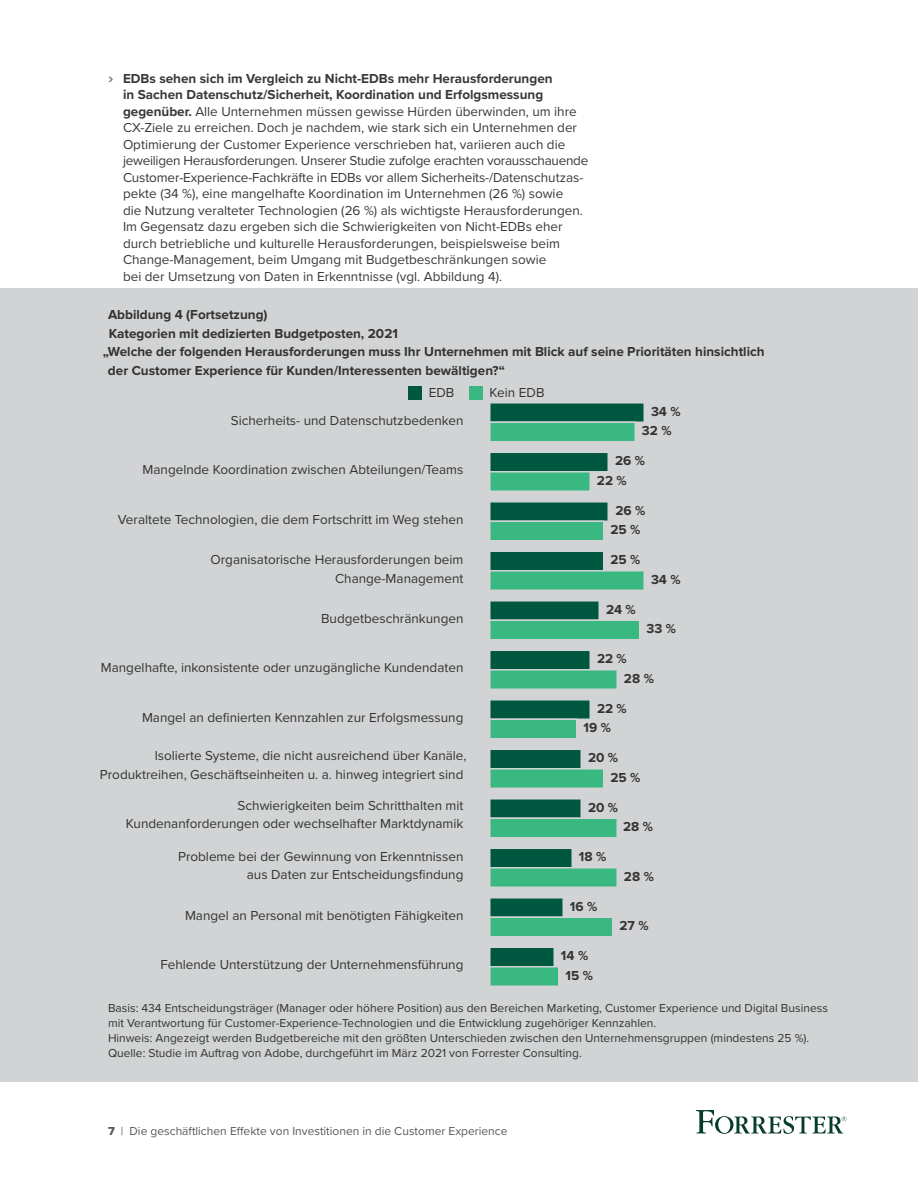
<style>
.page{position:relative;width:918px;height:1188px;background:#fff}
.page>*{position:absolute;margin:0;border:0;box-sizing:border-box;transform-origin:0 0}
.BulletText{font:13.5px/16.5px "Proxima Nova";color:#383839}
.t1{font:13.5px/18.8px "Proxima Nova";color:#333;text-align:right}
.t2{font:700 13.5px/18.8px "Proxima Nova";color:#333}
.t3{font:12px/15px "Proxima Nova";color:#333}
.t4{font:12px "Proxima Nova";color:#57585a}
.s1{font-family:"Proxima Nova Extrabld";font-size:15px;color:#808285}
.s2{font-weight:700}
.s3{font-family:"Proxima Nova Extrabld"}
</style>
<div class="page">
<svg style="left:696px;top:1110px;width:150px;height:24px"></svg>
<div style="left:0;top:288px;width:918px;height:794px;background:#d1d3d4"></div>
<div style="left:409px;top:386px;width:13px;height:13px;background:#005740"></div>
<div style="left:470px;top:386px;width:13px;height:13px;background:#39b881"></div>
<svg style="left:490px;top:403px;width:154px;height:38px;background:#2c8d6a"></svg>
<svg style="left:490px;top:453px;width:118px;height:38px;background:#328e6d"></svg>
<svg style="left:490px;top:502px;width:118px;height:38px;background:#2b8d69"></svg>
<svg style="left:490px;top:552px;width:154px;height:38px"></svg>
<svg style="left:490px;top:601px;width:149px;height:38px"></svg>
<svg style="left:490px;top:651px;width:127px;height:38px;background:#3c9876"></svg>
<svg style="left:490px;top:700px;width:100px;height:38px;background:#328e6d"></svg>
<svg style="left:490px;top:750px;width:113px;height:38px;background:#3a9775"></svg>
<svg style="left:490px;top:799px;width:127px;height:38px"></svg>
<svg style="left:490px;top:849px;width:127px;height:38px"></svg>
<svg style="left:490px;top:898px;width:122px;height:38px"></svg>
<svg style="left:490px;top:948px;width:68px;height:38px;background:#2d8f6c"></svg>
<p class="BulletText" style="left:123px;top:69px;width:467px;text-indent:-15px"><span class="s1">›</span> <span class="s2">EDBs sehen sich im Vergleich zu Nicht-EDBs mehr Herausforderungen<br>in Sachen Datenschutz/Sicherheit, Koordination und Erfolgsmessung gegenüber.</span> Alle Unternehmen müssen gewisse Hürden überwinden, um ihre CX-Ziele zu erreichen. Doch je nachdem, wie stark sich ein Unternehmen der Optimierung der Customer Experience verschrieben hat, variieren auch die jeweiligen Herausforderungen. Unserer Studie zufolge erachten vorausschauende Customer-Experience-Fachkräfte in EDBs vor allem Sicherheits-/Datenschutzas&shy;pekte (34 %), eine mangelhafte Koordination im Unternehmen (26 %) sowie<br>die Nutzung veralteter Technologien (26 %) als wichtigste Herausforderungen.<br>Im Gegensatz dazu ergeben sich die Schwierigkeiten von Nicht-EDBs eher durch betriebliche und kulturelle Herausforderungen, beispielsweise beim Change-Management, beim Umgang mit Budgetbeschränkungen sowie<br>bei der Umsetzung von Daten in Erkenntnisse (vgl. Abbildung 4).</p>
<p class="t2" style="left:108px;top:306px;width:161px">Abbildung 4 (Fortsetzung)</p>
<p class="t2" style="left:109px;top:324px;width:291px">Kategorien mit dedizierten Budgetposten, 2021</p>
<p class="t2" style="left:108px;top:342px;width:658px;text-indent:-5px">„Welche der folgenden Herausforderungen muss Ihr Unternehmen mit Blick auf seine Prioritäten hinsichtlich der Customer Experience für Kunden/Interessenten bewältigen?“</p>
<p class="t1" style="left:429px;top:383px;width:27px">EDB</p>
<p class="t1" style="left:490px;top:383px;width:56px">Kein EDB</p>
<p class="t1" style="left:231px;top:410px;width:234px">Sicherheits- und Datenschutzbedenken</p>
<p class="t2" style="left:651px;top:402px;width:31px">34 %</p>
<p class="t2" style="left:642px;top:422px;width:31px">32 %</p>
<p class="t1" style="left:143px;top:460px;width:322px">Mangelnde Koordination zwischen Abteilungen/Teams</p>
<p class="t1" style="left:118px;top:509px;width:347px">Veraltete Technologien, die dem Fortschritt im Weg stehen</p>
<p class="t1" style="left:211px;top:550px;width:254px">Organisatorische Herausforderungen beim<br>Change-Management</p>
<p class="t1" style="left:321px;top:608px;width:144px">Budgetbeschränkungen</p>
<p class="t1" style="left:101px;top:658px;width:364px">Mangelhafte, inkonsistente oder unzugängliche Kundendaten</p>
<p class="t1" style="left:142px;top:707px;width:323px">Mangel an definierten Kennzahlen zur Erfolgsmessung</p>
<p class="t1" style="left:100px;top:746px;width:368px">Isolierte Systeme, die nicht ausreichend über Kanäle,<br>Produktreihen, Geschäftseinheiten u. a. hinweg integriert sind</p>
<p class="t1" style="left:126px;top:795px;width:339px">Schwierigkeiten beim Schritthalten mit<br>Kundenanforderungen oder wechselhafter Marktdynamik</p>
<p class="t1" style="left:178px;top:846px;width:287px">Probleme bei der Gewinnung von Erkenntnissen aus Daten zur Entscheidungsfindung</p>
<p class="t1" style="left:185px;top:905px;width:280px">Mangel an Personal mit benötigten Fähigkeiten</p>
<p class="t1" style="left:160px;top:955px;width:305px">Fehlende Unterstützung der Unternehmensführung</p>
<p class="t2" style="left:615px;top:452px;width:31px">26 %</p>
<p class="t2" style="left:597px;top:471px;width:31px">22 %</p>
<p class="t2" style="left:615px;top:501px;width:31px">26 %</p>
<p class="t2" style="left:610px;top:521px;width:31px">25 %</p>
<p class="t2" style="left:611px;top:551px;width:31px">25 %</p>
<p class="t2" style="left:606px;top:600px;width:31px">24 %</p>
<p class="t2" style="left:651px;top:570px;width:31px">34 %</p>
<p class="t2" style="left:597px;top:650px;width:31px">22 %</p>
<p class="t2" style="left:646px;top:620px;width:31px">33 %</p>
<p class="t2" style="left:624px;top:669px;width:31px">28 %</p>
<p class="t2" style="left:597px;top:699px;width:31px">22 %</p>
<p class="t2" style="left:583px;top:719px;width:29px">19 %</p>
<p class="t2" style="left:588px;top:749px;width:32px">20 %</p>
<p class="t2" style="left:610px;top:768px;width:31px">25 %</p>
<p class="t2" style="left:588px;top:798px;width:32px">20 %</p>
<p class="t2" style="left:579px;top:848px;width:29px">18 %</p>
<p class="t2" style="left:570px;top:897px;width:29px">16 %</p>
<p class="t2" style="left:561px;top:947px;width:29px">14 %</p>
<p class="t2" style="left:565px;top:966px;width:29px">15 %</p>
<p class="t2" style="left:623px;top:818px;width:31px">28 %</p>
<p class="t2" style="left:624px;top:867px;width:31px">28 %</p>
<p class="t2" style="left:619px;top:917px;width:31px">27 %</p>
<p class="t3" style="left:108px;top:1000px;width:721px">Basis: 434 Entscheidungsträger (Manager oder höhere Position) aus den Bereichen Marketing, Customer Experience und Digital Business mit Verantwortung für Customer-Experience-Technologien und die Entwicklung zugehöriger Kennzahlen.<br>Hinweis: Angezeigt werden Budgetbereiche mit den größten Unterschieden zwischen den Unternehmensgruppen (mindestens 25 %).<br>Quelle: Studie im Auftrag von Adobe, durchgeführt im März 2021 von Forrester Consulting.</p>
<p class="t4" style="left:108px;top:1122px;width:401px"><span class="s3">7</span> | Die geschäftlichen Effekte von Investitionen in die Customer Experience</p>
</div>
